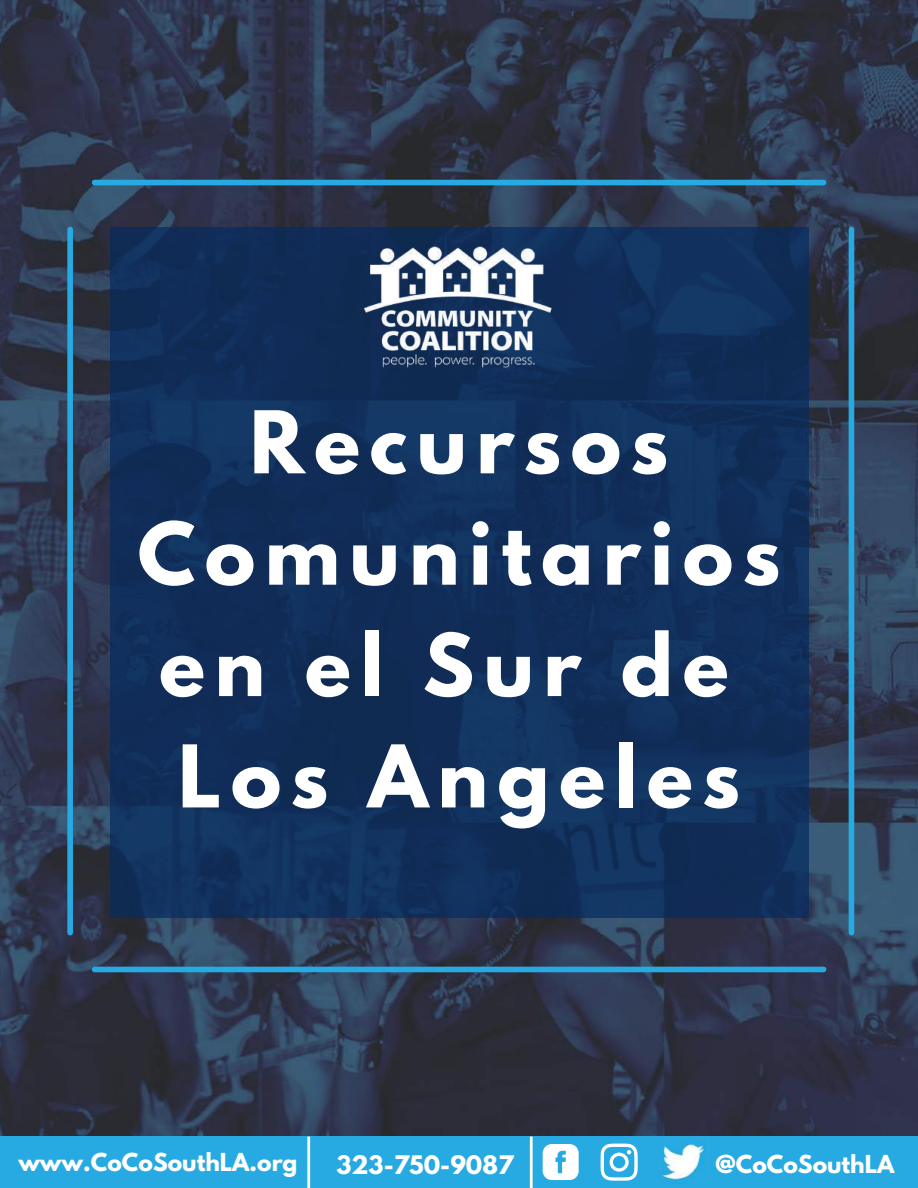
<style>
.page{position:relative;width:918px;height:1188px;background:#fff}
.page>*{position:absolute;margin:0;border:0;box-sizing:border-box;transform-origin:0 0}
.t1{font:700 76.5px/111.3px "League Spartan";letter-spacing:.125em;color:#fff;text-align:center}
.t2{font:700 22.65px "League Spartan";color:#fff}
.t3{font:700 21.9px "League Spartan";color:#fff}
</style>
<div class="page">
<img style="left:0;top:0;width:918px;height:1137px">
<div style="left:110px;top:227px;width:698px;height:691px;background:linear-gradient(to right,#112e59,#11305c)"></div>
<div style="left:0;top:1137px;width:918px;height:51px;background:#27aae2"></div>
<svg style="left:307px;top:1137px;width:3px;height:51px"></svg>
<svg style="left:530px;top:1137px;width:3px;height:51px"></svg>
<svg style="left:543px;top:1144px;width:36px;height:36px"></svg>
<svg style="left:601px;top:1144px;width:37px;height:37px"></svg>
<img style="left:657px;top:1137px;width:48px;height:47px">
<div style="left:95px;top:180px;width:729px;height:5px;background:#27aae2"></div>
<div style="left:67px;top:230px;width:6px;height:703px;background:#27aae2"></div>
<div style="left:849px;top:230px;width:5px;height:703px;background:#27aae2"></div>
<div style="left:95px;top:967px;width:729px;height:5px;background:#27aae2"></div>
<img style="left:365px;top:243px;width:189px;height:129px">
<p class="t1" style="left:138px;top:397px;width:644px">Recursos<br>Comunitarios en el Sur de<br>Los Angeles</p>
<p class="t3" style="left:18px;top:1151px;width:281px">www.CoCoSouthLA.org</p>
<p class="t2" style="left:337px;top:1154px;width:179px">323-750-9087</p>
<p class="t3" style="left:716px;top:1154px;width:180px">@CoCoSouthLA</p>
</div>
